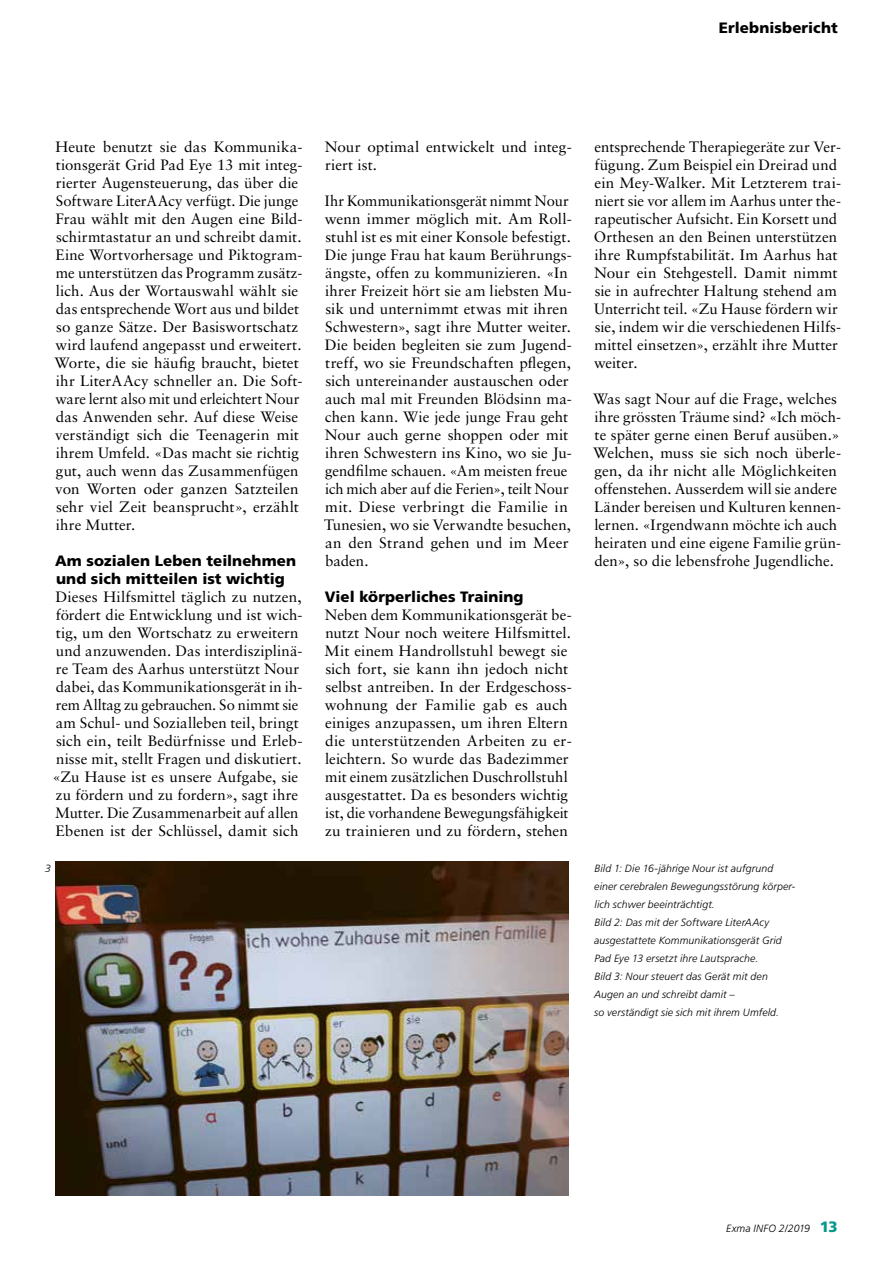
<style>
.page{position:relative;width:893px;height:1263px;background:#fff}
.page>*{position:absolute;margin:0;border:0;box-sizing:border-box;transform-origin:0 0}
.t1{font:15px/18px "Sabon LT Std";letter-spacing:.005em;color:#000}
.t2{font:900 15px/18px "Frutiger LT Std";letter-spacing:.005em;color:#000}
.t3{font:italic 300 10.5px/18px "Frutiger LT Std";letter-spacing:.01em;color:#000}
.s1{font-weight:900;font-style:normal;font-size:15px;color:#05988c}
</style>
<div class="page">
<img style="left:55px;top:861px;width:513px;height:335px">
<p class="t2" style="left:719px;top:19px;width:120px">Erlebnisbericht</p>
<p class="t1" style="left:54px;top:137px;width:250px">Heute benutzt sie das Kommunika&shy;tionsgerät Grid Pad Eye 13 mit integ&shy;rierter Augensteuerung, das über die Software LiterAAcy verfügt. Die junge Frau wählt mit den Augen eine Bild&shy;schirmtastatur an und schreibt damit.<br>Eine Wortvorhersage und Piktogram&shy;me unterstützen das Programm zusätz&shy;lich. Aus der Wortauswahl wählt sie das entsprechende Wort aus und bildet so ganze Sätze. Der Basiswortschatz wird laufend angepasst und erweitert.<br>Worte, die sie häufig braucht, bietet ihr LiterAAcy schneller an. Die Soft&shy;ware lernt also mit und erleichtert Nour das Anwenden sehr. Auf diese Weise verständigt sich die Teenagerin mit ihrem Umfeld. «Das macht sie richtig gut, auch wenn das Zusammenfügen von Worten oder ganzen Satzteilen sehr viel Zeit beansprucht», erzählt ihre Mutter.</p>
<p class="t2" style="left:55px;top:551px;width:243px">Am sozialen Leben teilnehmen und sich mitteilen ist wichtig</p>
<p class="t1" style="left:52px;top:587px;width:252px">Dieses Hilfsmittel täglich zu nutzen, fördert die Entwicklung und ist wich&shy;tig, um den Wortschatz zu erweitern und anzuwenden. Das interdisziplinä&shy;re Team des Aarhus unterstützt Nour dabei, das Kommunikationsgerät in ih&shy;rem Alltag zu gebrauchen. So nimmt sie am Schul- und Sozialleben teil, bringt sich ein, teilt Bedürfnisse und Erleb&shy;nisse mit, stellt Fragen und diskutiert. «Zu Hause ist es unsere Aufgabe, sie zu fördern und zu fordern», sagt ihre Mutter. Die Zusammenarbeit auf allen Ebenen ist der Schlüssel, damit sich</p>
<p class="t1" style="left:325px;top:137px;width:249px">Nour optimal entwickelt und integ&shy;riert ist.</p>
<p class="t1" style="left:324px;top:191px;width:249px">Ihr Kommunikationsgerät nimmt Nour wenn immer möglich mit. Am Roll&shy;stuhl ist es mit einer Konsole befestigt.<br>Die junge Frau hat kaum Berührungs&shy;ängste, offen zu kommunizieren. «In ihrer Freizeit hört sie am liebsten Mu&shy;sik und unternimmt etwas mit ihren Schwestern», sagt ihre Mutter weiter.<br>Die beiden begleiten sie zum Jugend&shy;treff, wo sie Freundschaften pflegen, sich untereinander austauschen oder auch mal mit Freunden Blödsinn ma&shy;chen kann. Wie jede junge Frau geht Nour auch gerne shoppen oder mit ihren Schwestern ins Kino, wo sie Ju&shy;gendfilme schauen. «Am meisten freue ich mich aber auf die Ferien», teilt Nour mit. Diese verbringt die Familie in Tunesien, wo sie Verwandte besuchen, an den Strand gehen und im Meer baden.</p>
<p class="t2" style="left:325px;top:587px;width:200px">Viel körperliches Training</p>
<p class="t1" style="left:325px;top:605px;width:249px">Neben dem Kommunikationsgerät be&shy;nutzt Nour noch weitere Hilfsmittel.<br>Mit einem Handrollstuhl bewegt sie sich fort, sie kann ihn jedoch nicht selbst antreiben. In der Erdgeschoss&shy;wohnung der Familie gab es auch einiges anzupassen, um ihren Eltern die unterstützenden Arbeiten zu er&shy;leichtern. So wurde das Badezimmer mit einem zusätzlichen Duschrollstuhl ausgestattet. Da es besonders wichtig ist, die vorhandene Bewegungsfähigkeit zu trainieren und zu fördern, stehen</p>
<p class="t1" style="left:594px;top:137px;width:249px">entsprechende Therapiegeräte zur Ver&shy;fügung. Zum Beispiel ein Dreirad und ein Mey-Walker. Mit Letzterem trai&shy;niert sie vor allem im Aarhus unter the&shy;rapeutischer Aufsicht. Ein Korsett und Orthesen an den Beinen unterstützen ihre Rumpfstabilität. Im Aarhus hat Nour ein Stehgestell. Damit nimmt sie in aufrechter Haltung stehend am Unterricht teil. «Zu Hause fördern wir sie, indem wir die verschiedenen Hilfs&shy;mittel einsetzen», erzählt ihre Mutter weiter.</p>
<p class="t1" style="left:593px;top:389px;width:250px">Was sagt Nour auf die Frage, welches ihre grössten Träume sind? «Ich möch&shy;te später gerne einen Beruf ausüben.» Welchen, muss sie sich noch überle&shy;gen, da ihr nicht alle Möglichkeiten offenstehen. Ausserdem will sie andere Länder bereisen und Kulturen kennen&shy;lernen. «Irgendwann möchte ich auch heiraten und eine eigene Familie grün&shy;den», so die lebensfrohe Jugendliche.</p>
<p class="t3" style="left:45px;top:859px;width:7px">3</p>
<p class="t3" style="left:594px;top:859px;width:203px">Bild 1: Die 16-jährige Nour ist aufgrund einer cerebralen Bewegungsstörung körper&shy;lich schwer beeinträchtigt.<br>Bild 2: Das mit der Software LiterAAcy ausgestattete Kommunikationsgerät Grid Pad Eye 13 ersetzt ihre Lautsprache.<br>Bild 3: Nour steuert das Gerät mit den Augen an und schreibt damit –<br>so verständigt sie sich mit ihrem Umfeld.</p>
<p class="t3" style="left:726px;top:1219px;width:113px">Exma INFO 2/2019 <span class="s1">13</span></p>
</div>
